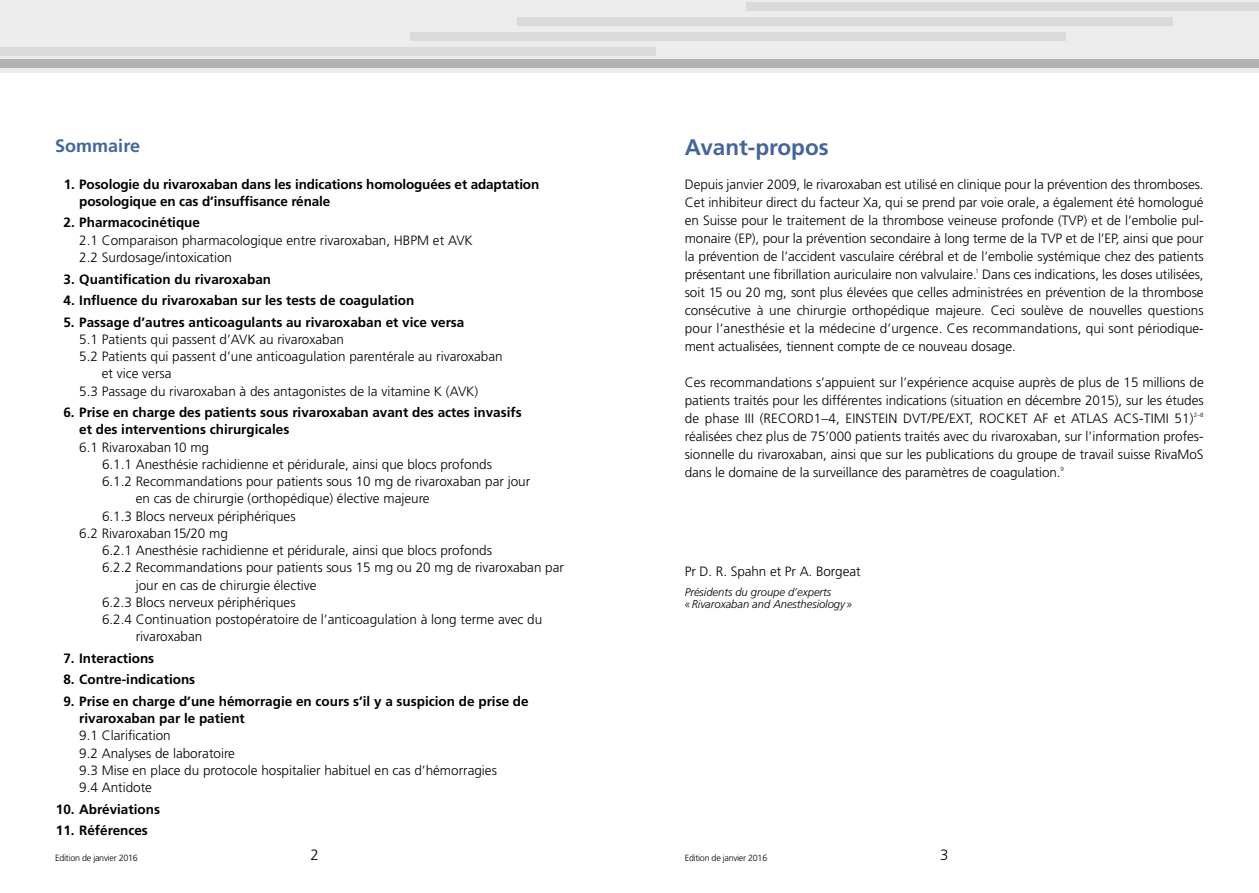
<style>
.page{position:relative;width:1259px;height:893px;background:#fff}
.page>*{position:absolute;margin:0;border:0;box-sizing:border-box;transform-origin:0 0}
.t1{font:700 22.5px "Frutiger LT Std";color:#45649d}
.t2{font:700 18px "Frutiger LT Std";color:#45649d}
.t3{font:300 15px "Frutiger LT Std";color:#000}
.t4{font:300 13.5px/18px "Frutiger LT Std";color:#000;text-align:justify}
.t5{font:700 13.5px/17.2px "Frutiger LT Std";color:#000}
.t6{font:italic 300 11.25px/12px "Frutiger LT Std";letter-spacing:-.005em;color:#000}
.t7{font:300 9px "Frutiger LT Std";letter-spacing:-.03em;color:#000}
</style>
<div class="page">
<div style="left:0;top:0;width:1259px;height:72px;background:#ececec"></div>
<div style="left:0;top:60px;width:1259px;height:8px;background:#b1b2b3"></div>
<div style="left:0;top:47px;width:655px;height:8px;background:#d9dada"></div>
<div style="left:410px;top:32px;width:655px;height:8px;background:#d9dada"></div>
<div style="left:518px;top:17px;width:654px;height:9px;background:#d9dada"></div>
<div style="left:746px;top:2px;width:513px;height:9px;background:#d9dada"></div>
<h2 class="t2" style="left:55px;top:135px;width:86px">Sommaire</h2>
<h1 class="t1" style="left:685px;top:134px;width:145px">Avant-propos</h1>
<p class="t5" style="left:79px;top:175px;width:461px;text-indent:-15px">1. Posologie du rivaroxaban dans les indications homologuées et adaptation posologique en cas d’insuffisance rénale</p>
<p class="t5" style="left:63px;top:214px;width:138px">2. Pharmacocinétique</p>
<p class="t4" style="left:79px;top:232px;width:395px;line-height:17.2px">2.1 Comparaison pharmacologique entre rivaroxaban, HBPM et AVK<br>2.2 Surdosage/intoxication</p>
<p class="t5" style="left:63px;top:270px;width:209px">3. Quantification du rivaroxaban</p>
<p class="t5" style="left:63px;top:292px;width:352px">4. Influence du rivaroxaban sur les tests de coagulation</p>
<p class="t5" style="left:63px;top:313px;width:402px">5. Passage d’autres anticoagulants au rivaroxaban et vice versa</p>
<p class="t4" style="left:79px;top:330px;width:266px">5.1 Patients qui passent d’AVK au rivaroxaban</p>
<p class="t4" style="left:79px;top:348px;width:425px">5.2 Patients qui passent d’une anticoagulation parentérale au rivaroxaban</p>
<p class="t4" style="left:102px;top:365px;width:71px">et vice versa</p>
<p class="t4" style="left:79px;top:382px;width:400px">5.3 Passage du rivaroxaban à des antagonistes de la vitamine K (AVK)</p>
<p class="t5" style="left:79px;top:404px;width:444px;text-indent:-16px">6. Prise en charge des patients sous rivaroxaban avant des actes invasifs et des interventions chirurgicales</p>
<p class="t4" style="left:79px;top:438px;width:131px">6.1 Rivaroxaban10 mg</p>
<p class="t4" style="left:102px;top:455px;width:391px">6.1.1 Anesthésie rachidienne et péridurale, ainsi que blocs profonds</p>
<p class="t4" style="left:102px;top:473px;width:430px">6.1.2 Recommandations pour patients sous 10 mg de rivaroxaban par jour</p>
<p class="t4" style="left:136px;top:490px;width:295px">en cas de chirurgie (orthopédique) élective majeure</p>
<p class="t4" style="left:102px;top:507px;width:195px">6.1.3 Blocs nerveux périphériques</p>
<p class="t4" style="left:79px;top:524px;width:150px">6.2 Rivaroxaban15/20 mg</p>
<p class="t4" style="left:102px;top:542px;width:391px">6.2.1 Anesthésie rachidienne et péridurale, ainsi que blocs profonds</p>
<p class="t4" style="left:102px;top:559px;width:463px">6.2.2 Recommandations pour patients sous 15 mg ou 20 mg de rivaroxaban par</p>
<p class="t4" style="left:136px;top:576px;width:182px">jour en cas de chirurgie élective</p>
<p class="t4" style="left:102px;top:593px;width:195px">6.2.3 Blocs nerveux périphériques</p>
<p class="t4" style="left:102px;top:611px;width:442px">6.2.4 Continuation postopératoire de l’anticoagulation à long terme avec du</p>
<p class="t4" style="left:136px;top:628px;width:68px">rivaroxaban</p>
<p class="t5" style="left:63px;top:650px;width:92px">7. Interactions</p>
<p class="t5" style="left:63px;top:671px;width:133px">8. Contre-indications</p>
<p class="t5" style="left:79px;top:693px;width:451px;text-indent:-16px">9. Prise en charge d’une hémorragie en cours s’il y a suspicion de prise de rivaroxaban par le patient</p>
<p class="t4" style="left:79px;top:727px;width:419px;line-height:17.2px;text-align:left">9.1 Clarification<br>9.2 Analyses de laboratoire<br>9.3 Mise en place du protocole hospitalier habituel en cas d’hémorragies 9.4 Antidote</p>
<p class="t5" style="left:56px;top:800px;width:106px">10. Abréviations</p>
<p class="t5" style="left:56px;top:822px;width:94px">11. Références</p>
<p class="t4" style="left:685px;top:175px;width:520px">Depuis janvier 2009, le rivaroxaban est utilisé en clinique pour la prévention des thromboses.<br>Cet inhibiteur direct du facteur Xa, qui se prend par voie orale, a également été homologué en Suisse pour le traitement de la thrombose veineuse profonde (TVP) et de l’embolie pul&shy;monaire (EP), pour la prévention secondaire à long terme de la TVP et de l’EP, ainsi que pour la prévention de l’accident vasculaire cérébral et de l’embolie systémique chez des patients présentant une fibrillation auriculaire non valvulaire.<sup>1</sup> Dans ces indications, les doses utilisées, soit 15 ou 20 mg, sont plus élevées que celles administrées en prévention de la thrombose consécutive à une chirurgie orthopédique majeure. Ceci soulève de nouvelles questions pour l’anesthésie et la médecine d’urgence. Ces recommandations, qui sont périodique&shy;ment actualisées, tiennent compte de ce nouveau dosage.</p>
<p class="t4" style="left:685px;top:373px;width:520px">Ces recommandations s’appuient sur l’expérience acquise auprès de plus de 15 millions de patients traités pour les différentes indications (situation en décembre 2015), sur les études de phase III (RECORD1–4, EINSTEIN DVT/PE/EXT, ROCKET AF et ATLAS ACS-TIMI 51)<sup>2–8 </sup>réalisées chez plus de 75’000 patients traités avec du rivaroxaban, sur l’information profes&shy;sionnelle du rivaroxaban, ainsi que sur les publications du groupe de travail suisse RivaMoS dans le domaine de la surveillance des paramètres de coagulation.<sup>9</sup></p>
<p class="t4" style="left:685px;top:562px;width:177px">Pr D. R. Spahn et Pr A. Borgeat</p>
<p class="t6" style="left:685px;top:586px;width:169px">Présidents du groupe d’experts «Rivaroxaban and Anesthesiology»</p>
<p class="t7" style="left:55px;top:853px;width:84px">Edition de janvier 2016</p>
<p class="t3" style="left:310px;top:847px;width:10px">2</p>
<p class="t7" style="left:685px;top:853px;width:84px">Edition de janvier 2016</p>
<p class="t3" style="left:940px;top:847px;width:10px">3</p>
</div>
